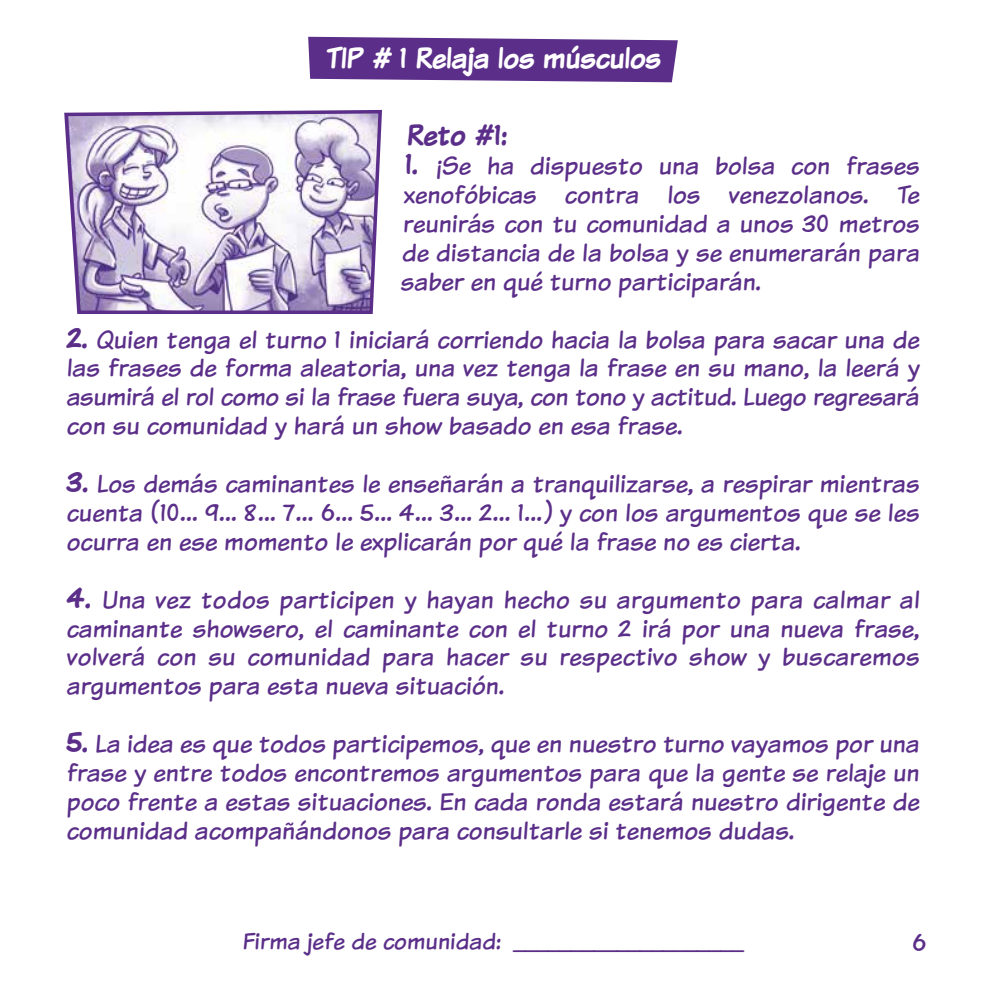
<style>
.page{position:relative;width:993px;height:993px;background:#fff}
.page>*{position:absolute;margin:0;border:0;box-sizing:border-box;transform-origin:0 0}
.t1{font:700 31.5px "Komika Text";color:#fff}
.t2{font:700 31.5px "Komika Text";color:#5b2f89}
.t3{font:26.25px/28.9px "Komika Text";color:#5b2f89;text-align:justify}
.t4{font:24.5px "Komika Text";color:#5b2f89}
.s1{font-weight:700;font-size:31.5px}
</style>
<div class="page">
<svg style="left:64px;top:109px;width:318px;height:205px"></svg>
<svg style="left:308px;top:37px;width:369px;height:45px;background:#673e91"></svg>
<p class="t1" style="left:325px;top:37px;width:336px">TIP # 1 Relaja los músculos</p>
<p class="t2" style="left:406px;top:115px;width:101px">Reto #1:</p>
<p class="t3" style="left:400px;top:151px;width:520px"><span class="s1">1.</span> ¡Se ha dispuesto una bolsa con frases xenofóbicas contra los venezolanos. Te reunirás con tu comunidad a unos 30 metros de distancia de la bolsa y se enumerarán para saber en qué turno participarán.</p>
<p class="t3" style="left:66px;top:324px;width:854px"><span class="s1">2.</span> Quien tenga el turno 1 iniciará corriendo hacia la bolsa para sacar una de las frases de forma aleatoria, una vez tenga la frase en su mano, la leerá y asumirá el rol como si la frase fuera suya, con tono y actitud. Luego regresará con su comunidad y hará un show basado en esa frase.</p>
<p class="t3" style="left:66px;top:468px;width:854px"><span class="s1">3.</span> Los demás caminantes le enseñarán a tranquilizarse, a respirar mientras cuenta (10… 9… 8… 7… 6… 5… 4… 3… 2… 1…) y con los argumentos que se les ocurra en ese momento le explicarán por qué la frase no es cierta.</p>
<p class="t3" style="left:66px;top:584px;width:854px"><span class="s1">4.</span> Una vez todos participen y hayan hecho su argumento para calmar al caminante showsero, el caminante con el turno 2 irá por una nueva frase, volverá con su comunidad para hacer su respectivo show y buscaremos argumentos para esta nueva situación.</p>
<p class="t3" style="left:66px;top:728px;width:854px"><span class="s1">5.</span> La idea es que todos participemos, que en nuestro turno vayamos por una frase y entre todos encontremos argumentos para que la gente se relaje un poco frente a estas situaciones. En cada ronda estará nuestro dirigente de comunidad acompañándonos para consultarle si tenemos dudas.</p>
<p class="t4" style="left:242px;top:924px;width:502px">Firma jefe de comunidad: ____________________</p>
<p class="t3" style="left:911px;top:927px;width:16px">6</p>
</div>
